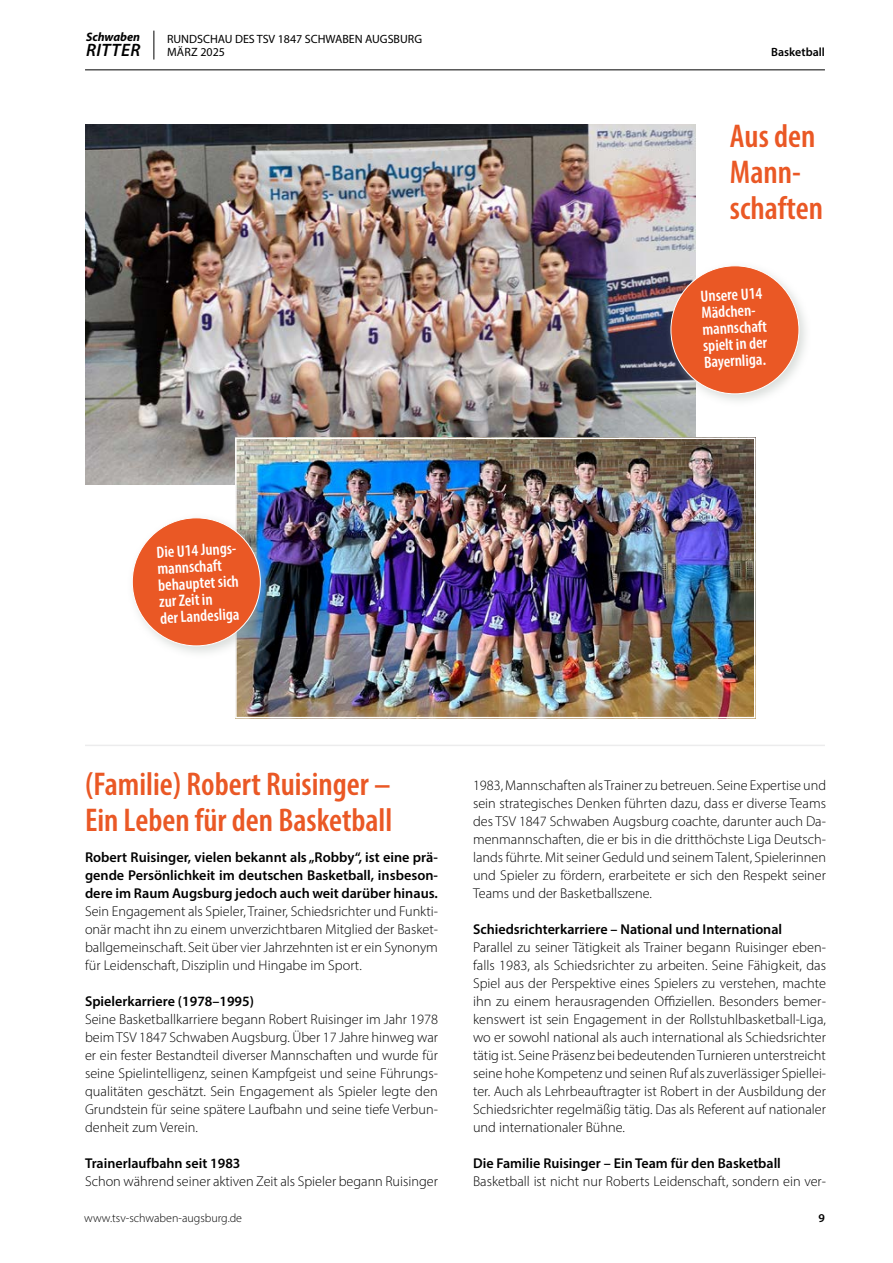
<style>
.page{position:relative;width:893px;height:1263px;background:#fff}
.page>*{position:absolute;margin:0;border:0;box-sizing:border-box;transform-origin:0 0}
.t1{font:600 condensed 33px/36px "Myriad Pro";color:#ea5825}
.t2{font:italic 600 18px "Myriad Pro";letter-spacing:.02em;color:#000}
.t3{font:600 condensed 16.5px/16.5px "Myriad Pro";color:#fff}
.t4{font:300 14.25px/18px "Myriad Pro";color:#000;text-align:justify}
.t5{font:600 14.25px/18px "Myriad Pro";color:#000;text-align:justify}
.t6{font:italic 700 12.3px "Myriad Pro";color:#000}
.t7{font:12px/13.5px "Myriad Pro";color:#000}
.t8{font:300 12px "Myriad Pro";color:#000}
.t9{font:600 12px "Myriad Pro";color:#000}
</style>
<div class="page">
<hr style="left:85px;top:69px;width:740px;height:1px;background:#000">
<svg style="left:153px;top:31px;width:1px;height:29px"></svg>
<hr style="left:85px;top:745px;width:740px;height:1px;background:#ececed">
<img style="left:85px;top:124px;width:611px;height:360px">
<img style="left:238px;top:440px;width:514px;height:275px">
<div style="left:235px;top:437px;width:520px;height:281px;border:2px solid #fff"></div>
<div style="left:666px;top:261px;width:146px;height:146px;background:#b5bdb8;opacity:.5"></div>
<div style="left:671px;top:266px;width:128px;height:128px;background:#ea5825;border-radius:50%"></div>
<div style="left:127px;top:513px;width:147px;height:146px;background:#b5bdb8;opacity:.5"></div>
<div style="left:132px;top:518px;width:128px;height:128px;background:#ea5825;border-radius:50%"></div>
<p class="t6" style="left:86px;top:29px;width:56px">Schwaben</p>
<p class="t2" style="left:86px;top:39px;width:56px">RITTER</p>
<p class="t7" style="left:167px;top:32px;width:257px">RUNDSCHAU DES TSV 1847 SCHWABEN AUGSBURG<br>MÄRZ 2025</p>
<p class="t9" style="left:771px;top:45px;width:55px">Basketball</p>
<h1 class="t1" style="left:730px;top:117px;width:95px">Aus den<br>Mann&shy;schaften</h1>
<p class="t3" style="left:700px;top:288px;width:66px;rotate:-3deg">Unsere U14<br>Mädchen-- mannschaft spielt in der<br>Bayernliga.</p>
<p class="t3" style="left:156px;top:544px;width:85px;rotate:-3deg">Die U14 Jungs&shy;mannschaft behauptet sich zur Zeit in<br>der Landesliga</p>
<h1 class="t1" style="left:85px;top:765px;width:309px">(Familie) Robert Ruisinger –<br>Ein Leben für den Basketball</h1>
<p class="t5" style="left:85px;top:848px;width:354px">Robert Ruisinger, vielen bekannt als „Robby“, ist eine prä&shy;gende Persönlichkeit im deutschen Basketball, insbeson&shy;dere im Raum Augsburg jedoch auch weit darüber hinaus.</p>
<p class="t4" style="left:85px;top:902px;width:354px">Sein Engagement als Spieler, Trainer, Schiedsrichter und Funkti&shy;onär macht ihn zu einem unverzichtbaren Mitglied der Basket&shy;ballgemeinschaft. Seit über vier Jahrzehnten ist er ein Synonym für Leidenschaft, Disziplin und Hingabe im Sport.</p>
<p class="t5" style="left:85px;top:992px;width:170px">Spielerkarriere (1978–1995)</p>
<p class="t4" style="left:85px;top:1010px;width:354px">Seine Basketballkarriere begann Robert Ruisinger im Jahr 1978 beim TSV 1847 Schwaben Augsburg. Über 17 Jahre hinweg war er ein fester Bestandteil diverser Mannschaften und wurde für seine Spielintelligenz, seinen Kampfgeist und seine Führungs&shy;qualitäten geschätzt. Sein Engagement als Spieler legte den Grundstein für seine spätere Laufbahn und seine tiefe Verbun&shy;denheit zum Verein.</p>
<p class="t5" style="left:85px;top:1154px;width:157px">Trainerlaufbahn seit 1983</p>
<p class="t4" style="left:85px;top:1172px;width:354px">Schon während seiner aktiven Zeit als Spieler begann Ruisinger</p>
<p class="t4" style="left:473px;top:776px;width:355px">1983, Mannschaften als Trainer zu betreuen. Seine Expertise und sein strategisches Denken führten dazu, dass er diverse Teams des TSV 1847 Schwaben Augsburg coachte, darunter auch Da&shy;menmannschaften, die er bis in die dritthöchste Liga Deutsch&shy;lands führte. Mit seiner Geduld und seinem Talent, Spielerinnen und Spieler zu fördern, erarbeitete er sich den Respekt seiner Teams und der Basketballszene.</p>
<p class="t5" style="left:473px;top:920px;width:311px">Schiedsrichterkarriere – National und International</p>
<p class="t4" style="left:473px;top:938px;width:355px">Parallel zu seiner Tätigkeit als Trainer begann Ruisinger eben&shy;falls 1983, als Schiedsrichter zu arbeiten. Seine Fähigkeit, das Spiel aus der Perspektive eines Spielers zu verstehen, machte ihn zu einem herausragenden Offiziellen. Besonders bemer&shy;kenswert ist sein Engagement in der Rollstuhlbasketball-Liga, wo er sowohl national als auch international als Schiedsrichter tätig ist. Seine Präsenz bei bedeutenden Turnieren unterstreicht seine hohe Kompetenz und seinen Ruf als zuverlässiger Spiellei&shy;ter. Auch als Lehrbeauftragter ist Robert in der Ausbildung der Schiedsrichter regelmäßig tätig. Das als Referent auf nationaler und internationaler Bühne.</p>
<p class="t5" style="left:473px;top:1154px;width:309px">Die Familie Ruisinger – Ein Team für den Basketball</p>
<p class="t4" style="left:473px;top:1172px;width:354px">Basketball ist nicht nur Roberts Leidenschaft, sondern ein ver-</p>
<p class="t8" style="left:84px;top:1211px;width:159px">www.tsv-schwaben-augsburg.de</p>
<p class="t9" style="left:818px;top:1211px;width:8px">9</p>
</div>
